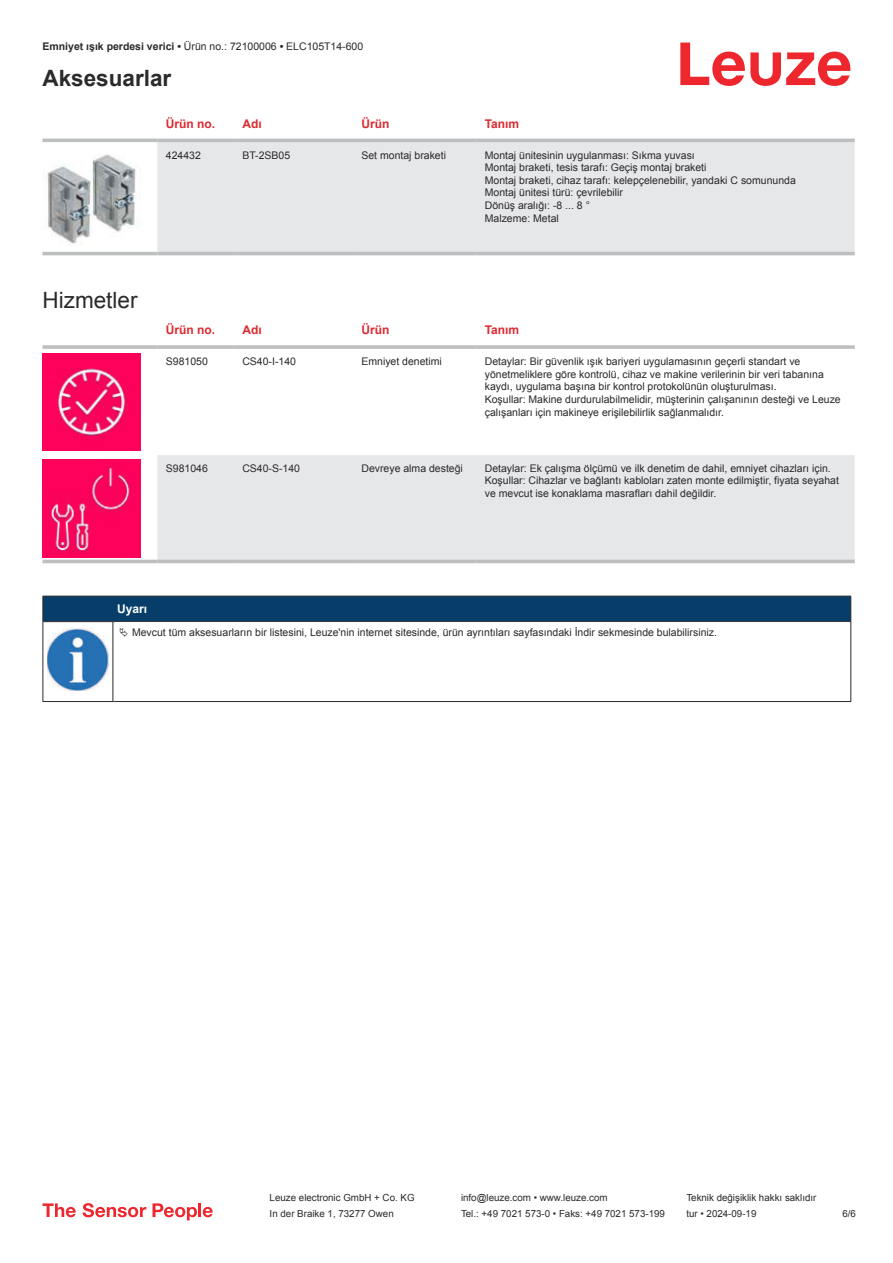
<style>
.page{position:relative;width:893px;height:1263px;background:#fff}
.page>*{position:absolute;margin:0;border:0;box-sizing:border-box;transform-origin:0 0}
.t1{font:700 22.5px "Arial";color:#2b292a}
.t2{font:22.5px "Arial";color:#2b292a}
.t3{font:700 12px "Arial";color:#db2a30}
.t4{font:700 12px "Arial";color:#fff}
.t5{font:10.5px/12.6px "Arial";color:#2b292a}
.t6{font:9.75px "Arial";color:#2b292a}
.s1{font-weight:700}
</style>
<div class="page">
<svg style="left:680px;top:43px;width:170px;height:43px"></svg>
<svg style="left:43px;top:138px;width:812px;height:118px"></svg>
<div style="left:157px;top:142px;width:698px;height:110px;background:#e6e7e9"></div>
<hr style="left:43px;top:139px;width:114px;height:3px;background:#bdbfc1">
<hr style="left:157px;top:139px;width:77px;height:3px;background:#bdbfc1">
<hr style="left:234px;top:139px;width:119px;height:3px;background:#bdbfc1">
<hr style="left:353px;top:139px;width:123px;height:3px;background:#bdbfc1">
<hr style="left:476px;top:139px;width:379px;height:3px;background:#bdbfc1">
<hr style="left:43px;top:252px;width:114px;height:3px;background:#bdbfc1">
<hr style="left:157px;top:252px;width:77px;height:3px;background:#bdbfc1">
<hr style="left:234px;top:252px;width:119px;height:3px;background:#bdbfc1">
<hr style="left:353px;top:252px;width:123px;height:3px;background:#bdbfc1">
<hr style="left:476px;top:252px;width:379px;height:3px;background:#bdbfc1">
<img style="left:43px;top:146px;width:97px;height:103px">
<svg style="left:43px;top:353px;width:812px;height:211px"></svg>
<div style="left:157px;top:455px;width:698px;height:105px;background:#e6e7e9"></div>
<hr style="left:43px;top:345px;width:114px;height:4px;background:#bdbfc1">
<hr style="left:157px;top:345px;width:77px;height:4px;background:#c7c9ca">
<hr style="left:234px;top:345px;width:119px;height:4px;background:#bdbfc1">
<hr style="left:353px;top:345px;width:123px;height:4px;background:#bdbfc1">
<hr style="left:476px;top:345px;width:379px;height:4px;background:#c7c9ca">
<hr style="left:43px;top:560px;width:114px;height:3px;background:#bdbfc1">
<hr style="left:157px;top:560px;width:77px;height:3px;background:#bdbfc1">
<hr style="left:234px;top:560px;width:119px;height:3px;background:#bdbfc1">
<hr style="left:353px;top:560px;width:123px;height:3px;background:#bdbfc1">
<hr style="left:476px;top:560px;width:379px;height:3px;background:#bdbfc1">
<img style="left:43px;top:353px;width:97px;height:98px">
<img style="left:43px;top:459px;width:97px;height:98px">
<div style="left:43px;top:596px;width:808px;height:26px;background:#063d69"></div>
<hr style="left:113px;top:621px;width:738px;height:1px;background:#2b292a">
<hr style="left:43px;top:622px;width:1px;height:75px;background:#2b292a">
<hr style="left:113px;top:622px;width:1px;height:75px;background:#2b292a">
<hr style="left:850px;top:622px;width:1px;height:75px;background:#2b292a">
<hr style="left:43px;top:701px;width:70px;height:1px;background:#2b292a">
<hr style="left:113px;top:701px;width:738px;height:1px;background:#2b292a">
<img style="left:47px;top:628px;width:61px;height:63px">
<svg style="left:43px;top:1203px;width:33px;height:14px"></svg>
<svg style="left:83px;top:1203px;width:63px;height:14px"></svg>
<svg style="left:153px;top:1203px;width:44px;height:17px"></svg>
<hr style="left:198px;top:1203px;width:3px;height:14px;background:#ed272d">
<svg style="left:203px;top:1207px;width:10px;height:10px"></svg>
<p class="t5" style="left:43px;top:41px;width:322px"><span class="s1">Emniyet ışık perdesi verici •</span> Ürün no.: 72100006 <span class="s1">•</span> ELC105T14-600</p>
<h1 class="t1" style="left:43px;top:70px;width:130px">Aksesuarlar</h1>
<p class="t3" style="left:166px;top:115px;width:51px">Ürün no.</p>
<p class="t3" style="left:242px;top:115px;width:21px">Adı</p>
<p class="t3" style="left:361px;top:119px;width:29px">Ürün</p>
<p class="t3" style="left:485px;top:115px;width:36px">Tanım</p>
<p class="t5" style="left:166px;top:150px;width:37px">424432</p>
<p class="t5" style="left:242px;top:148px;width:49px">BT-2SB05</p>
<p class="t5" style="left:361px;top:148px;width:86px">Set montaj braketi</p>
<p class="t5" style="left:485px;top:148px;width:313px">Montaj ünitesinin uygulanması: Sıkma yuvası<br>Montaj braketi, tesis tarafı: Geçiş montaj braketi<br>Montaj braketi, cihaz tarafı: kelepçelenebilir, yandaki C somununda Montaj ünitesi türü: çevrilebilir<br>Dönüş aralığı: -8 ... 8 °<br>Malzeme: Metal</p>
<h1 class="t2" style="left:43px;top:285px;width:96px">Hizmetler</h1>
<p class="t3" style="left:166px;top:322px;width:51px">Ürün no.</p>
<p class="t3" style="left:242px;top:322px;width:21px">Adı</p>
<p class="t3" style="left:361px;top:326px;width:29px">Ürün</p>
<p class="t3" style="left:485px;top:322px;width:36px">Tanım</p>
<p class="t5" style="left:166px;top:355px;width:44px">S981050</p>
<p class="t5" style="left:242px;top:355px;width:55px">CS40-I-140</p>
<p class="t5" style="left:361px;top:355px;width:82px">Emniyet denetimi</p>
<p class="t5" style="left:485px;top:355px;width:358px">Detaylar: Bir güvenlik ışık bariyeri uygulamasının geçerli standart ve yönetmeliklere göre kontrolü, cihaz ve makine verilerinin bir veri tabanına kaydı, uygulama başına bir kontrol protokolünün oluşturulması.<br>Koşullar: Makine durdurulabilmelidir, müşterinin çalışanının desteği ve Leuze çalışanları için makineye erişilebilirlik sağlanmalıdır.</p>
<p class="t5" style="left:166px;top:461px;width:44px">S981046</p>
<p class="t5" style="left:242px;top:461px;width:59px">CS40-S-140</p>
<p class="t5" style="left:361px;top:461px;width:103px">Devreye alma desteği</p>
<p class="t5" style="left:485px;top:461px;width:356px">Detaylar: Ek çalışma ölçümü ve ilk denetim de dahil, emniyet cihazları için.<br>Koşullar: Cihazlar ve bağlantı kabloları zaten monte edilmiştir, fiyata seyahat ve mevcut ise konaklama masrafları dahil değildir.</p>
<p class="t4" style="left:117px;top:600px;width:32px">Uyarı</p>
<p class="t5" style="left:132px;top:626px;width:586px">Mevcut tüm aksesuarların bir listesini, Leuze'nin internet sitesinde, ürün ayrıntıları sayfasındaki İndir sekmesinde bulabilirsiniz.</p>
<p class="t6" style="left:270px;top:1191px;width:146px">Leuze electronic GmbH + Co. KG</p>
<p class="t6" style="left:461px;top:1191px;width:148px">info@leuze.com • www.leuze.com</p>
<p class="t6" style="left:686px;top:1191px;width:132px">Teknik değişiklik hakkı saklıdır</p>
<p class="t6" style="left:270px;top:1207px;width:126px">In der Braike 1, 73277 Owen</p>
<p class="t6" style="left:461px;top:1207px;width:205px">Tel.: +49 7021 573-0 • Faks: +49 7021 573-199</p>
<p class="t6" style="left:686px;top:1207px;width:72px">tur • 2024-09-19</p>
<p class="t6" style="left:842px;top:1210px;width:15px">6 /6</p>
</div>
